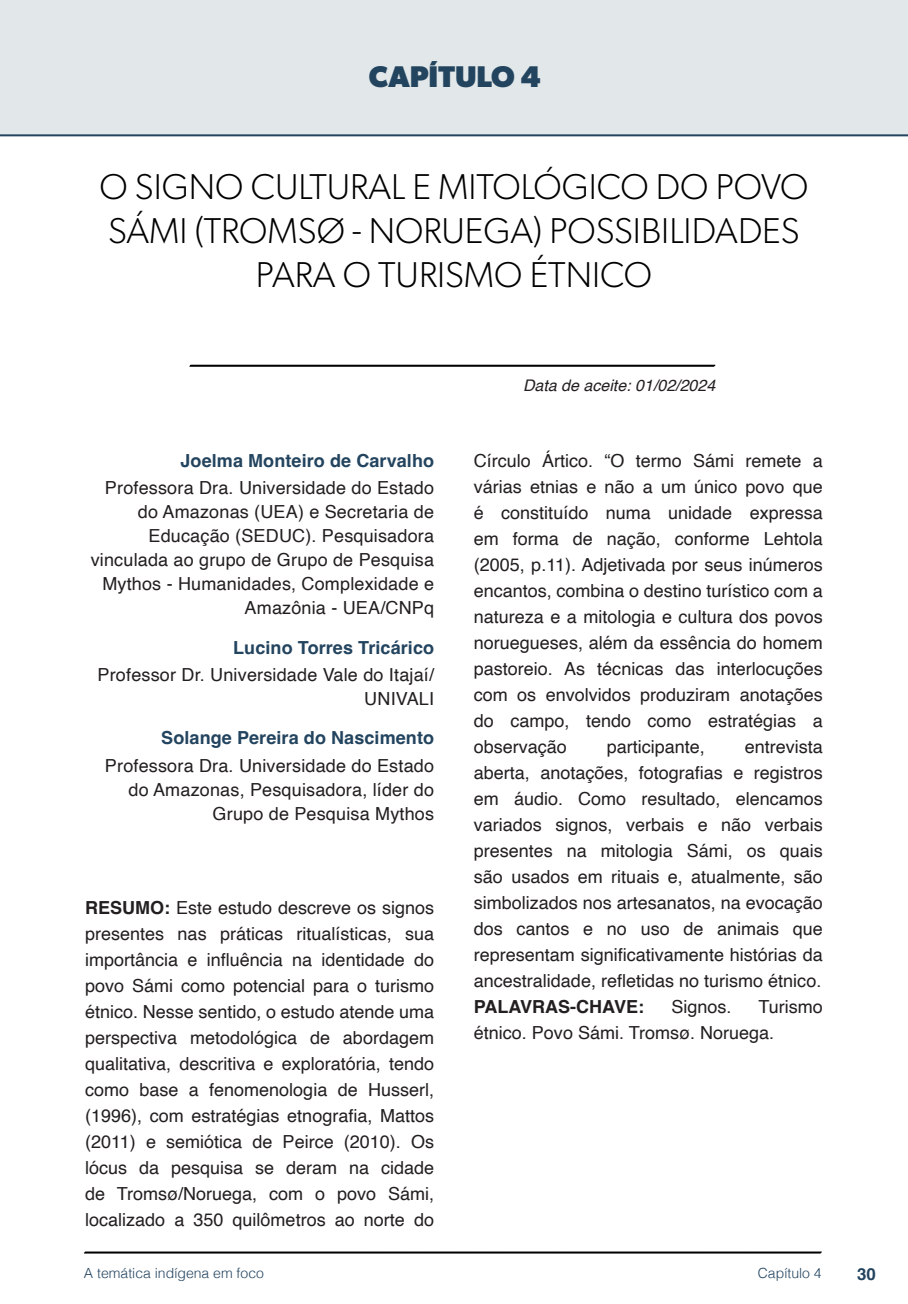
<style>
.page{position:relative;width:908px;height:1304px;background:#fff}
.page>*{position:absolute;margin:0;border:0;box-sizing:border-box;transform-origin:0 0}
.nome_artigos{font:300 36px/44px "Gibson";color:#000;text-align:center}
.capítulos{font:700 30px "Gibson";color:#23445f}
.Resumos_e_PC_TXT{font:18px/26px "Helvetica";color:#231f20;text-align:justify}
.info_autores{font:18px/24px "Helvetica";letter-spacing:.01em;color:#231f20;text-align:right}
.nome_autores{font:700 18px "Helvetica";letter-spacing:.005em;color:#23445f}
.Resumos_e_PC_TXT-2{font:700 18px "Helvetica";color:#231f20}
.t1{font:700 16.8px "Helvetica";color:#23445f}
.t2{font:italic 16px "Helvetica";color:#231f20}
.t3{font:300 14px "Helvetica";color:#23445f}
.s1{font-weight:700}
</style>
<div class="page">
<svg style="left:84px;top:1251px;width:737px;height:3px;background:#515151"></svg>
<div style="left:0;top:0;width:907px;height:136px;background:#e2e7e9"></div>
<svg style="left:189px;top:364px;width:526px;height:3px;background:#4f4f4f"></svg>
<div style="left:44px;top:72px;width:68px;height:61px;background:#e2e7e9"></div>
<p class="capítulos" style="left:369px;top:58px;width:173px">CAPÍTULO 4</p>
<p class="nome_artigos" style="left:99px;top:164px;width:710px">O SIGNO CULTURAL E MITOLÓGICO DO POVO<br>SÁMI (TROMSØ - NORUEGA) POSSIBILIDADES<br>PARA O TURISMO ÉTNICO</p>
<p class="nome_autores" style="left:180px;top:450px;width:255px">Joelma Monteiro de Carvalho</p>
<p class="info_autores" style="left:91px;top:477px;width:345px">Professora Dra. Universidade do Estado do Amazonas (UEA) e Secretaria de Educação (SEDUC). Pesquisadora vinculada ao grupo de Grupo de Pesquisa Mythos - Humanidades, Complexidade e Amazônia - UEA/CNPq</p>
<p class="nome_autores" style="left:233px;top:636px;width:202px">Lucino Torres Tricárico</p>
<p class="info_autores" style="left:97px;top:663px;width:338px">Professor Dr. Universidade Vale do Itajaí/<br>UNIVALI</p>
<p class="nome_autores" style="left:161px;top:727px;width:274px">Solange Pereira do Nascimento</p>
<p class="info_autores" style="left:105px;top:754px;width:330px">Professora Dra. Universidade do Estado do Amazonas, Pesquisadora, líder do<br>Grupo de Pesquisa Mythos</p>
<p class="Resumos_e_PC_TXT" style="left:85px;top:895px;width:350px"><span class="s1">RESUMO:</span> Este estudo descreve os signos presentes nas práticas ritualísticas, sua importância e influência na identidade do povo Sámi como potencial para o turismo étnico. Nesse sentido, o estudo atende uma perspectiva metodológica de abordagem qualitativa, descritiva e exploratória, tendo como base a fenomenologia de Husserl, (1996), com estratégias etnografia, Mattos (2011) e semiótica de Peirce (2010). Os lócus da pesquisa se deram na cidade de Tromsø/Noruega, com o povo Sámi, localizado a 350 quilômetros ao norte do</p>
<p class="t2" style="left:523px;top:373px;width:194px">Data de aceite: 01/02/2024</p>
<p class="Resumos_e_PC_TXT" style="left:473px;top:448px;width:350px">Círculo Ártico. “O termo Sámi remete a várias etnias e não a um único povo que é constituído numa unidade expressa em forma de nação, conforme Lehtola (2005, p.11). Adjetivada por seus inúmeros encantos, combina o destino turístico com a natureza e a mitologia e cultura dos povos noruegueses, além da essência do homem pastoreio. As técnicas das interlocuções com os envolvidos produziram anotações do campo, tendo como estratégias a observação</p>
<p class="Resumos_e_PC_TXT" style="left:473px;top:734px;width:350px;text-indent:271px">entrevista aberta, anotações, fotografias e registros em áudio. Como resultado, elencamos variados signos, verbais e não verbais presentes na mitologia Sámi, os quais são usados em rituais e, atualmente, são simbolizados nos artesanatos, na evocação dos cantos e no uso de animais que representam significativamente histórias da ancestralidade, refletidas no turismo étnico.</p>
<p class="Resumos_e_PC_TXT-2" style="left:473px;top:996px;width:172px">PALAVRAS-CHAVE:</p>
<p class="Resumos_e_PC_TXT" style="left:671px;top:994px;width:62px">Signos.</p>
<p class="Resumos_e_PC_TXT" style="left:606px;top:734px;width:100px">participante,</p>
<p class="Resumos_e_PC_TXT" style="left:473px;top:994px;width:350px;text-indent:284px">Turismo étnico. Povo Sámi. Tromsø. Noruega.</p>
<p class="t3" style="left:84px;top:1261px;width:181px">A temática indígena em foco</p>
<p class="t3" style="left:757px;top:1261px;width:65px">Capítulo 4</p>
<p class="t1" style="left:856px;top:1264px;width:20px">30</p>
</div>
